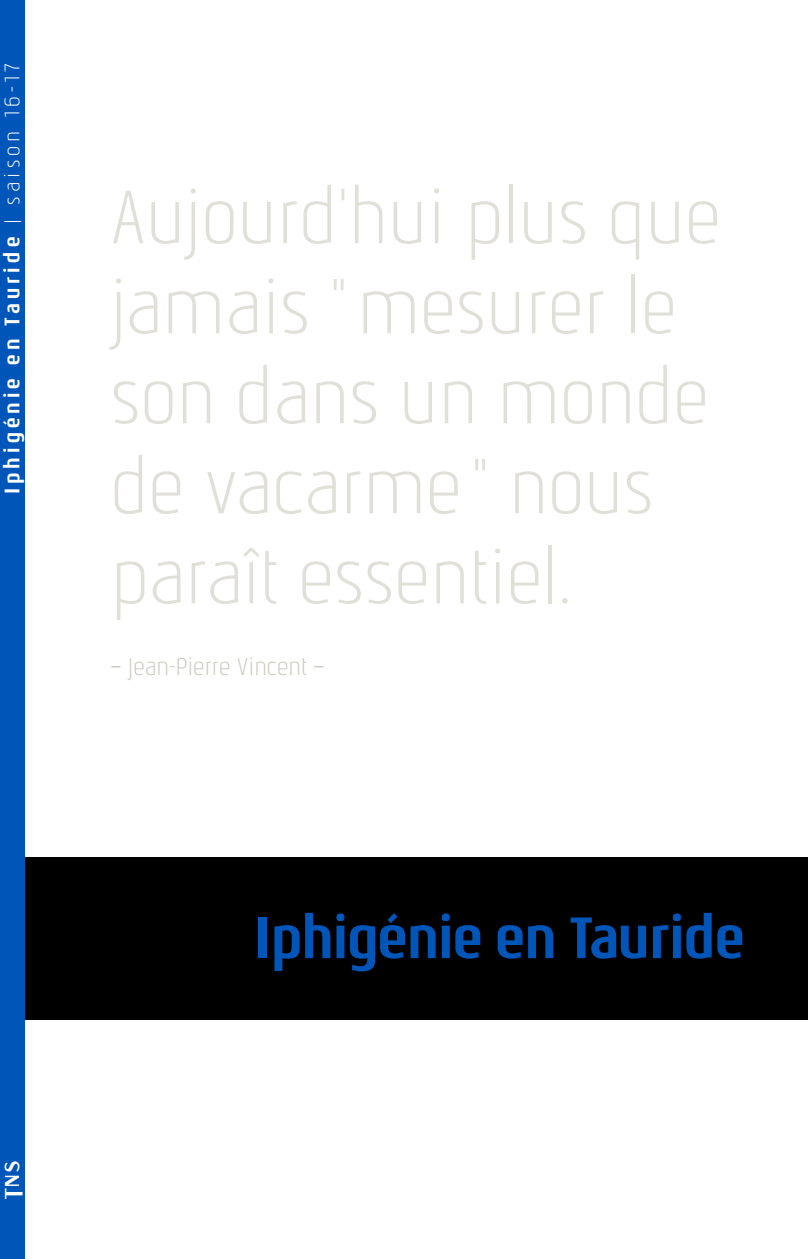
<style>
.page{position:relative;width:808px;height:1259px;background:#fff}
.page>*{position:absolute;margin:0;border:0;box-sizing:border-box;transform-origin:0 0}
.t1{font:300 75px/90px "Nautikka";color:#e0dfd8}
.t2{font:700 57.9px "Nautikka";color:#0055b8}
.t3{font:300 24px "Nautikka";color:#cac9be}
.t4{font:700 21px "Nautikka";letter-spacing:.2em;color:#fff}
.t5{font:21px "Bannock Brae Gothic RR";color:#fff}
.s1{font-weight:300;font-size:16.8px}
.s2{font-weight:300}
.s3{font-weight:400}
</style>
<div class="page">
<div style="left:0;top:857px;width:808px;height:162px;background:#000"></div>
<div style="left:0;top:0;width:24px;height:1259px;background:#0055b8"></div>
<p class="t4" style="left:-1px;top:494px;width:433px;rotate:-90deg">Iphigénie en Tauride <span class="s1">|</span> <span class="s2">saison 16-17</span></p>
<p class="t1" style="left:111px;top:172px;width:612px">Aujourd'hui plus que jamais "mesurer le son dans un monde de vacarme " nous paraît essentiel.</p>
<p class="t3" style="left:111px;top:652px;width:216px"><span class="s3">−</span> Jean-Pierre Vincent <span class="s3">−</span></p>
<p class="t5" style="left:0;top:1199px;width:40px;rotate:-90deg">TNS</p>
<p class="t2" style="left:254px;top:901px;width:492px">Iphigénie en Tauride</p>
</div>
